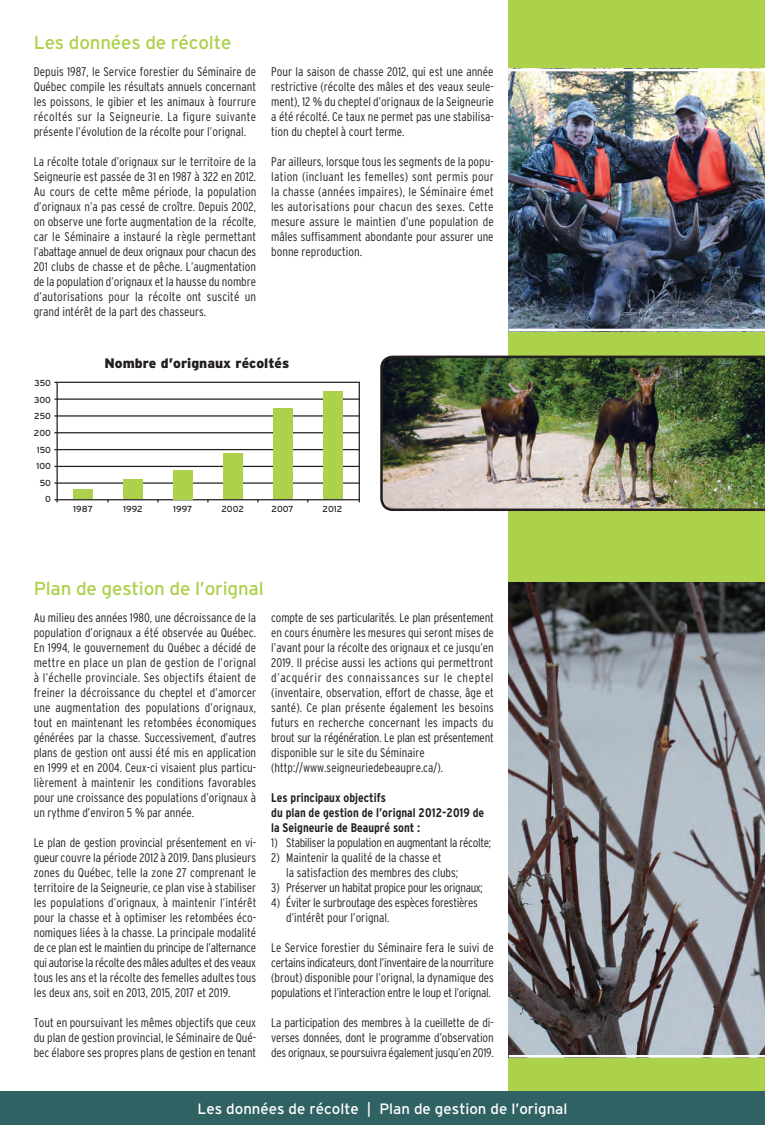
<style>
.page{position:relative;width:765px;height:1125px;background:#fff}
.page>*{position:absolute;margin:0;border:0;box-sizing:border-box;transform-origin:0 0}
.t1{font:18.75px "Interstate";letter-spacing:-.01em;color:#acd14a}
.t2{font:15px "Interstate";color:#fff}
.t3{font:900 13.75px "Interstate";color:#231f20}
.t4{font:300 condensed 12.5px/15px "Interstate";color:#231f20;text-align:justify}
.t5{font:300 condensed 12.5px "Interstate";letter-spacing:-.025em;color:#231f20}
.t6{font:700 condensed 12.5px/15px "Interstate";color:#231f20}
.t7{font:300 condensed 12.5px/15px "Interstate";letter-spacing:-.02em;color:#231f20}
.t8{font:8.75px "Interstate";color:#231f20}
</style>
<div class="page">
<div style="left:509px;top:0;width:256px;height:1125px;background:#acd14a"></div>
<img style="left:509px;top:71px;width:256px;height:258px">
<hr style="left:509px;top:329px;width:256px;height:2px;background:#fff">
<hr style="left:509px;top:69px;width:256px;height:2px;background:#fff">
<img style="left:380px;top:356px;width:385px;height:155px">
<hr style="left:57px;top:382px;width:1px;height:120px;background:#231f20">
<hr style="left:359px;top:382px;width:1px;height:120px;background:#231f20">
<hr style="left:54px;top:499px;width:306px;height:1px;background:#231f20">
<hr style="left:54px;top:382px;width:306px;height:1px;background:#231f20">
<hr style="left:54px;top:398px;width:306px;height:2px;background:#231f20">
<hr style="left:54px;top:415px;width:306px;height:2px;background:#231f20">
<hr style="left:54px;top:432px;width:306px;height:1px;background:#231f20">
<hr style="left:54px;top:449px;width:306px;height:1px;background:#231f20">
<hr style="left:54px;top:466px;width:306px;height:1px;background:#231f20">
<hr style="left:54px;top:482px;width:306px;height:2px;background:#231f20">
<div style="left:73px;top:490px;width:20px;height:9px;background:#acd14a"></div>
<div style="left:123px;top:479px;width:20px;height:20px;background:#acd14a"></div>
<div style="left:173px;top:470px;width:20px;height:29px;background:#acd14a"></div>
<div style="left:223px;top:453px;width:20px;height:46px;background:#acd14a"></div>
<div style="left:273px;top:408px;width:19px;height:91px;background:#acd14a"></div>
<div style="left:323px;top:392px;width:19px;height:107px;background:#acd14a"></div>
<div style="left:0;top:1091px;width:765px;height:34px;background:#316263"></div>
<img style="left:509px;top:582px;width:256px;height:476px">
<hr style="left:509px;top:1055px;width:256px;height:2px;background:#fff">
<p class="t1" style="left:34px;top:32px;width:199px">Les données de récolte</p>
<p class="t4" style="left:34px;top:64px;width:224px">Depuis 1987, le Service forestier du Séminaire de Québec compile les résultats annuels concernant les poissons, le gibier et les animaux à fourrure récoltés sur la Seigneurie. La figure suivante présente l’évolution de la récolte pour l’orignal.</p>
<p class="t4" style="left:34px;top:154px;width:224px">La récolte totale d’orignaux sur le territoire de la Seigneurie est passée de 31 en 1987 à 322 en 2012.<br>Au cours de cette même période, la population d’orignaux n’a pas cessé de croître. Depuis 2002, on observe une forte augmentation de la récolte, car le Séminaire a instauré la règle permettant l’abattage annuel de deux orignaux pour chacun des 201 clubs de chasse et de pêche. L’augmentation de la population d’orignaux et la hausse du nombre d’autorisations pour la récolte ont suscité un grand intérêt de la part des chasseurs.</p>
<p class="t4" style="left:271px;top:64px;width:224px">Pour la saison de chasse 2012, qui est une année restrictive (récolte des mâles et des veaux seule&shy;ment), 12 % du cheptel d’orignaux de la Seigneurie a été récolté. Ce taux ne permet pas une stabilisa&shy;tion du cheptel à court terme.</p>
<p class="t4" style="left:271px;top:154px;width:224px">Par ailleurs, lorsque tous les segments de la popu&shy;lation (incluant les femelles) sont permis pour la chasse (années impaires), le Séminaire émet les autorisations pour chacun des sexes. Cette mesure assure le maintien d’une population de mâles suffisamment abondante pour assurer une bonne reproduction.</p>
<p class="t8" style="left:34px;top:378px;width:18px">350</p>
<p class="t8" style="left:34px;top:395px;width:18px">300</p>
<p class="t8" style="left:34px;top:411px;width:18px">250</p>
<p class="t8" style="left:34px;top:428px;width:19px">200</p>
<p class="t8" style="left:37px;top:445px;width:16px">150</p>
<p class="t8" style="left:36px;top:461px;width:16px">100</p>
<p class="t8" style="left:40px;top:478px;width:13px">50</p>
<p class="t8" style="left:45px;top:494px;width:7px">0</p>
<p class="t3" style="left:105px;top:355px;width:186px">Nombre d’orignaux récoltés</p>
<p class="t8" style="left:73px;top:504px;width:21px">1987</p>
<p class="t8" style="left:123px;top:504px;width:21px">1992</p>
<p class="t8" style="left:173px;top:504px;width:21px">1997</p>
<p class="t8" style="left:221px;top:504px;width:24px">2002</p>
<p class="t8" style="left:272px;top:504px;width:24px">2007</p>
<p class="t8" style="left:323px;top:504px;width:21px">2012</p>
<p class="t1" style="left:34px;top:578px;width:231px">Plan de gestion de l’orignal</p>
<p class="t4" style="left:34px;top:610px;width:224px">Au milieu des années 1980, une décroissance de la population d’orignaux a été observée au Québec.<br>En 1994, le gouvernement du Québec a décidé de mettre en place un plan de gestion de l’orignal à l’échelle provinciale. Ses objectifs étaient de freiner la décroissance du cheptel et d’amorcer une augmentation des populations d’orignaux, tout en maintenant les retombées économiques générées par la chasse. Successivement, d’autres plans de gestion ont aussi été mis en application en 1999 et en 2004. Ceux-ci visaient plus particu&shy;lièrement à maintenir les conditions favorables pour une croissance des populations d’orignaux à un rythme d’environ 5 % par année.</p>
<p class="t4" style="left:34px;top:835px;width:224px">Le plan de gestion provincial présentement en vi&shy;gueur couvre la période 2012 à 2019. Dans plusieurs zones du Québec, telle la zone 27 comprenant le territoire de la Seigneurie, ce plan vise à stabiliser les populations d’orignaux, à maintenir l’intérêt pour la chasse et à optimiser les retombées éco&shy;nomiques liées à la chasse. La principale modalité de ce plan est le maintien du principe de l’alternance qui autorise la récolte des mâles adultes et des veaux tous les ans et la récolte des femelles adultes tous les deux ans, soit en 2013, 2015, 2017 et 2019.</p>
<p class="t4" style="left:34px;top:1015px;width:224px">Tout en poursuivant les mêmes objectifs que ceux du plan de gestion provincial, le Séminaire de Qué&shy;bec élabore ses propres plans de gestion en tenant</p>
<p class="t4" style="left:271px;top:610px;width:224px">compte de ses particularités. Le plan présentement en cours énumère les mesures qui seront mises de l’avant pour la récolte des orignaux et ce jusqu’en 2019. Il précise aussi les actions qui permettront d’acquérir des connaissances sur le cheptel (inventaire, observation, effort de chasse, âge et santé). Ce plan présente également les besoins futurs en recherche concernant les impacts du brout sur la régénération. Le plan est présentement disponible sur le site du Séminaire</p>
<p class="t4" style="left:271px;top:760px;width:173px">(http://www.seigneuriedebeaupre.ca/).</p>
<p class="t6" style="left:271px;top:790px;width:116px">Les principaux objectifs</p>
<p class="t6" style="left:271px;top:805px;width:215px">du plan de gestion de l’orignal 2012-2019 de la Seigneurie de Beaupré sont :</p>
<p class="t5" style="left:271px;top:835px;width:222px">1) Stabiliser la population en augmentant la récolte;</p>
<p class="t4" style="left:271px;top:850px;width:172px">2) Maintenir la qualité de la chasse et</p>
<p class="t4" style="left:286px;top:865px;width:173px">la satisfaction des membres des clubs;</p>
<p class="t5" style="left:271px;top:880px;width:213px">3) Préserver un habitat propice pour les orignaux;</p>
<p class="t7" style="left:286px;top:895px;width:193px;text-indent:-15px">4) Éviter le surbroutage des espèces forestières d’intérêt pour l’orignal.</p>
<p class="t4" style="left:271px;top:940px;width:224px">Le Service forestier du Séminaire fera le suivi de certains indicateurs, dont l’inventaire de la nourriture (brout) disponible pour l’orignal, la dynamique des populations et l’interaction entre le loup et l’orignal.</p>
<p class="t4" style="left:271px;top:1015px;width:224px">La participation des membres à la cueillette de di&shy;verses données, dont le programme d’observation des orignaux, se poursuivra également jusqu’en 2019.</p>
<p class="t2" style="left:198px;top:1100px;width:371px">Les données de récolte | Plan de gestion de l’orignal</p>
</div>
